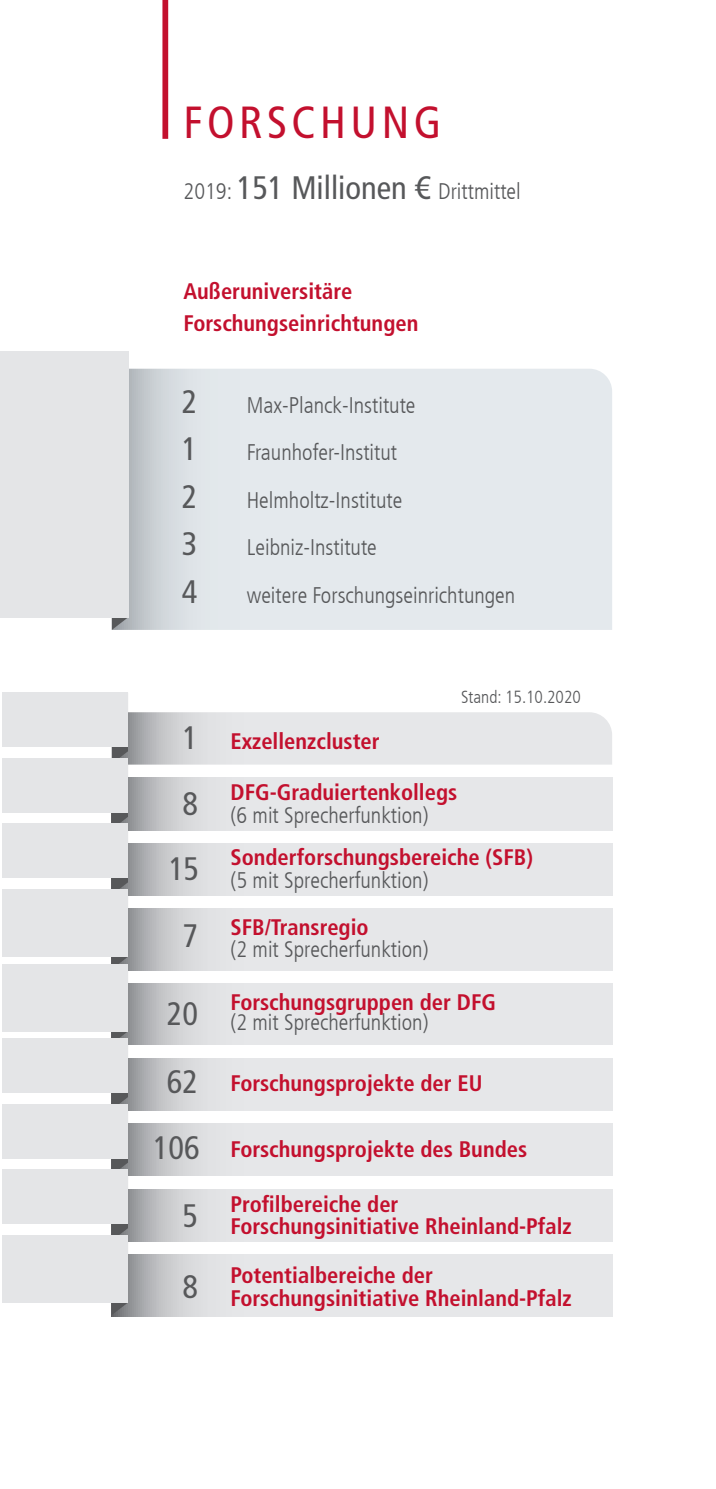
<style>
.page{position:relative;width:716px;height:1489px;background:#fff}
.page>*{position:absolute;margin:0;border:0;box-sizing:border-box;transform-origin:0 0}
.t1{font:condensed 45px "Frutiger LT Com";letter-spacing:.1em;color:#c3102e}
.t2{font:condensed 32.5px "Frutiger LT Com";color:#57585a}
.t3{font:700 condensed 22.5px/22.5px "Frutiger LT Com";color:#c3102e}
.t4{font:300 condensed 22.5px/47.2px "Frutiger LT Com";color:#57585a}
.t5{font:300 condensed 17.5px "Frutiger LT Com";color:#57585a}
.s1{font-weight:400;font-size:32.5px}
.s2{font-weight:400;font-size:32.5px;color:#57585a}
.s3{font-weight:700;color:#c3102e}
</style>
<div class="page">
<svg style="left:128px;top:369px;width:484px;height:261px;background:#e0e5e9"></svg>
<div style="left:162px;top:0;width:6px;height:139px;background:#c3102e"></div>
<svg style="left:112px;top:617px;width:16px;height:13px"></svg>
<div style="left:0;top:351px;width:128px;height:266px;background:#e4e5e7"></div>
<div style="left:2px;top:692px;width:126px;height:54px;background:#e4e5e7"></div>
<div style="left:2px;top:758px;width:126px;height:54px;background:#e4e5e7"></div>
<div style="left:2px;top:823px;width:126px;height:54px;background:#e4e5e7"></div>
<div style="left:2px;top:1103px;width:126px;height:54px;background:#e4e5e7"></div>
<div style="left:2px;top:1169px;width:126px;height:54px;background:#e4e5e7"></div>
<div style="left:2px;top:889px;width:126px;height:67px;background:#e4e5e7"></div>
<div style="left:2px;top:963px;width:126px;height:68px;background:#e4e5e7"></div>
<svg style="left:112px;top:712px;width:500px;height:602px"></svg>
<div style="left:2px;top:1234px;width:126px;height:68px;background:#e4e5e7"></div>
<div style="left:2px;top:1038px;width:126px;height:54px;background:#e4e5e7"></div>
<h1 class="t1" style="left:183px;top:96px;width:259px">FORSCHUNG</h1>
<p class="t4" style="left:183px;top:168px;width:339px">2019: <span class="s1">151 Millionen €</span> Drittmittel</p>
<p class="t3" style="left:183px;top:275px;width:236px;line-height:32.5px">Außeruniversitäre<br>Forschungseinrichtungen</p>
<h2 class="t2" style="left:182px;top:382px;width:17px">2</h2>
<p class="t4" style="left:247px;top:381px;width:170px">Max-Planck-Institute</p>
<h2 class="t2" style="left:182px;top:430px;width:17px">1</h2>
<p class="t4" style="left:247px;top:429px;width:152px">Fraunhofer-Institut</p>
<h2 class="t2" style="left:182px;top:477px;width:17px">2</h2>
<p class="t4" style="left:247px;top:476px;width:157px">Helmholtz-Institute</p>
<h2 class="t2" style="left:182px;top:525px;width:17px">3</h2>
<p class="t4" style="left:247px;top:524px;width:132px">Leibniz-Institute</p>
<h2 class="t2" style="left:182px;top:572px;width:17px">4</h2>
<p class="t4" style="left:247px;top:571px;width:270px">weitere Forschungseinrichtungen</p>
<p class="t3" style="left:182px;top:730px;width:199px"><span class="s2">1</span> Exzellenzcluster</p>
<p class="t5" style="left:461px;top:687px;width:121px">Stand: 15.10.2020</p>
<h2 class="t2" style="left:182px;top:785px;width:17px">8</h2>
<p class="t3" style="left:230px;top:781px;width:228px">DFG-Graduiertenkollegs</p>
<p class="t4" style="left:230px;top:791px;width:199px">(6 mit Sprecherfunktion)</p>
<h2 class="t2" style="left:169px;top:850px;width:32px">15</h2>
<p class="t3" style="left:230px;top:846px;width:304px">Sonderforschungsbereiche (SFB)</p>
<p class="t4" style="left:182px;top:856px;width:247px;text-indent:48px">(5 mit Sprecherfunktion)<br><span class="s1">7</span> <span class="s3">SFB/Transregio</span></p>
<p class="t4" style="left:230px;top:926px;width:199px">(2 mit Sprecherfunktion)</p>
<h2 class="t2" style="left:167px;top:994px;width:33px">20</h2>
<p class="t3" style="left:230px;top:991px;width:267px">Forschungsgruppen der DFG</p>
<p class="t4" style="left:230px;top:999px;width:199px">(2 mit Sprecherfunktion)</p>
<p class="t3" style="left:167px;top:1071px;width:317px"><span class="s2">62</span> Forschungsprojekte der EU</p>
<p class="t3" style="left:153px;top:1137px;width:376px"><span class="s2">106</span> Forschungsprojekte des Bundes</p>
<h2 class="t2" style="left:182px;top:1196px;width:17px">5</h2>
<p class="t3" style="left:230px;top:1192px;width:343px">Profilbereiche der<br>Forschungsinitiative Rheinland-Pfalz</p>
<h2 class="t2" style="left:182px;top:1267px;width:17px">8</h2>
<p class="t3" style="left:230px;top:1263px;width:343px">Potentialbereiche der<br>Forschungsinitiative Rheinland-Pfalz</p>
</div>
